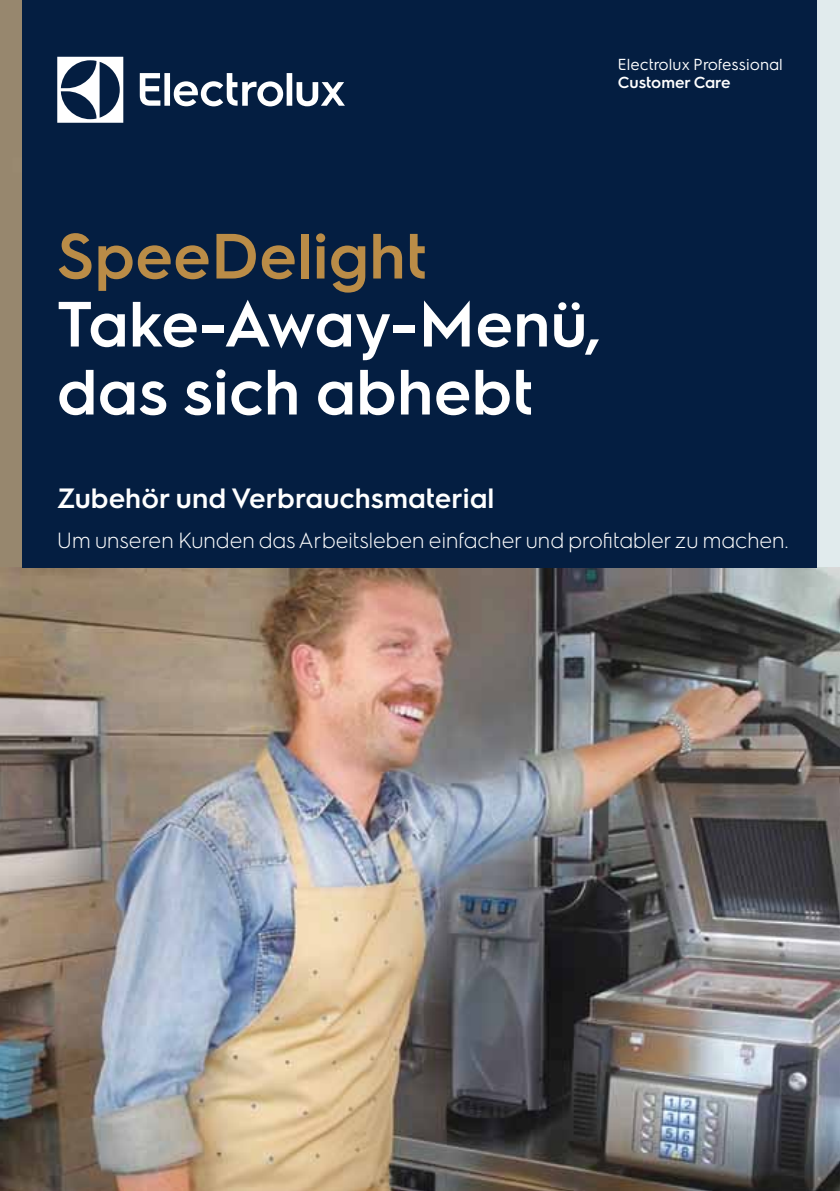
<style>
.page{position:relative;width:840px;height:1191px;background:#fff}
.page>*{position:absolute;margin:0;border:0;box-sizing:border-box;transform-origin:0 0}
.t1{font:600 64px/68px "Electrolux Sans";color:#fff}
.t2{font:600 64px "Electrolux Sans";color:#ba8c47}
.t3{font:600 28px "Electrolux Sans";color:#fff}
.t4{font:300 22px "Electrolux Sans";color:#fff}
.t5{font:16px "Electrolux Sans";color:#fff}
.t6{font:600 16px "Electrolux Sans";letter-spacing:-.005em;color:#fff}
</style>
<div class="page">
<img style="left:0;top:0;width:839px;height:567px">
<img style="left:0;top:567px;width:839px;height:624px">
<div style="left:23px;top:0;width:793px;height:567px;background:#041e41"></div>
<svg style="left:57px;top:57px;width:66px;height:66px"></svg>
<svg style="left:140px;top:73px;width:205px;height:33px"></svg>
<p class="t5" style="left:617px;top:53px;width:167px">Electrolux Professional</p>
<p class="t6" style="left:617px;top:71px;width:114px">Customer Care</p>
<h1 class="t2" style="left:57px;top:211px;width:371px">SpeeDelight</h1>
<h1 class="t1" style="left:57px;top:286px;width:546px">Take-Away-Menü, das sich abhebt</h1>
<p class="t3" style="left:57px;top:479px;width:439px">Zubehör und Verbrauchsmaterial</p>
<p class="t4" style="left:57px;top:526px;width:733px">Um unseren Kunden das Arbeitsleben einfacher und profitabler zu machen.</p>
</div>
